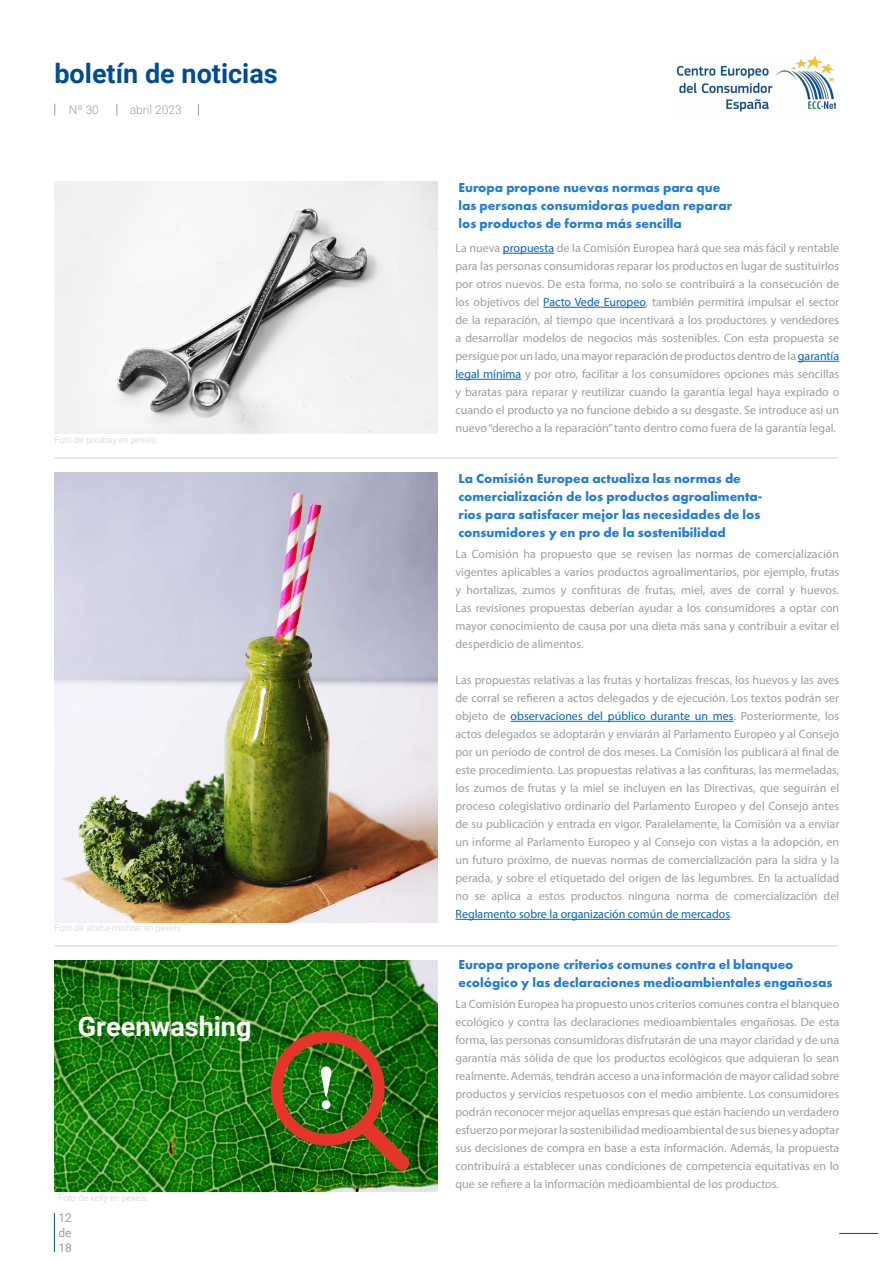
<style>
.page{position:relative;width:893px;height:1263px;background:#fff}
.page>*{position:absolute;margin:0;border:0;box-sizing:border-box;transform-origin:0 0}
.t1{font:700 27px "Roboto";color:#004c91}
.t2{font:700 27px "Roboto";color:#fff}
.t3{font:700 13.5px/18px "Futura PT";color:#207cd9}
.t4{font:12px/18px "Myriad Pro";color:#9d9d9d;text-align:justify}
.t5{font:300 12px "Roboto";color:#9d9d9d}
.t6{font:12px/15px "Roboto";color:#9d9d9d;text-align:justify}
.t7{font:300 9px "Roboto";color:#d0d0d0}
.s1{color:#0563c1}
</style>
<div class="page">
<hr style="left:839px;top:1233px;width:39px;height:1px;background:#004c91">
<img style="left:676px;top:56px;width:159px;height:56px">
<svg style="left:54px;top:104px;width:1px;height:12px"></svg>
<svg style="left:116px;top:104px;width:1px;height:12px"></svg>
<svg style="left:198px;top:104px;width:1px;height:12px"></svg>
<hr style="left:54px;top:1213px;width:1px;height:39px;background:#004c91">
<hr style="left:503px;top:253px;width:51px;height:1px;background:#0563c1">
<hr style="left:543px;top:307px;width:103px;height:1px;background:#0563c1">
<hr style="left:798px;top:361px;width:41px;height:1px;background:#0563c1">
<hr style="left:455px;top:379px;width:66px;height:1px;background:#0563c1">
<hr style="left:511px;top:721px;width:222px;height:1px;background:#0563c1">
<hr style="left:455px;top:919px;width:275px;height:1px;background:#0563c1">
<img style="left:54px;top:181px;width:383px;height:252px">
<hr style="left:55px;top:458px;width:783px;height:1px;background:#d0d0d0">
<img style="left:54px;top:472px;width:383px;height:451px">
<img style="left:55px;top:961px;width:382px;height:231px">
<svg style="left:265px;top:1025px;width:145px;height:146px;background:#466314"></svg>
<div style="left:322px;top:1100px;width:9px;height:9px;background:#fff;border-radius:50%"></div>
<hr style="left:55px;top:945px;width:783px;height:1px;background:#d0d0d0">
<h1 class="t1" style="left:54px;top:54px;width:225px">boletín de noticias</h1>
<p class="t5" style="left:69px;top:102px;width:32px">Nº 30</p>
<p class="t5" style="left:130px;top:101px;width:53px">abril 2023</p>
<p class="t7" style="left:55px;top:433px;width:103px">Foto de pixabay en pexels</p>
<p class="t7" style="left:55px;top:922px;width:128px">Foto de alisha-mishra- en pexels</p>
<h1 class="t2" style="left:78px;top:1007px;width:175px">Greenwashing</h1>
<p class="t7" style="left:58px;top:1191px;width:90px">Foto de kelly en pexels</p>
<p class="t6" style="left:58px;top:1209px;width:15px">12 de 18</p>
<p class="t3" style="left:458px;top:178px;width:275px">Europa propone nuevas normas para que las personas consumidoras puedan reparar los productos de forma más sencilla</p>
<p class="t4" style="left:455px;top:239px;width:385px">La nueva <span class="s1">propuesta</span> de la Comisión Europea hará que sea más fácil y rentable para las personas consumidoras reparar los productos en lugar de sustituirlos por otros nuevos. De esta forma, no solo se contribuirá a la consecución de los objetivos del <span class="s1">Pacto Vede Europeo</span>, también permitirá impulsar el sector de la reparación, al tiempo que incentivará a los productores y vendedores a desarrollar modelos de negocios más sostenibles. Con esta propuesta se persigue por un lado, una mayor reparación de productos dentro de la <span class="s1">garantía legal mínima</span> y por otro, facilitar a los consumidores opciones más sencillas y baratas para reparar y reutilizar cuando la garantía legal haya expirado o cuando el producto ya no funcione debido a su desgaste. Se introduce así un nuevo “derecho a la reparación” tanto dentro como fuera de la garantía legal.</p>
<p class="t3" style="left:458px;top:469px;width:306px">La Comisión Europea actualiza las normas de comercialización de los productos agroalimenta&shy;rios para satisfacer mejor las necesidades de los consumidores y en pro de la sostenibilidad</p>
<p class="t4" style="left:455px;top:545px;width:385px">La Comisión ha propuesto que se revisen las normas de comercialización vigentes aplicables a varios productos agroalimentarios, por ejemplo, frutas y hortalizas, zumos y confituras de frutas, miel, aves de corral y huevos.<br>Las revisiones propuestas deberían ayudar a los consumidores a optar con mayor conocimiento de causa por una dieta más sana y contribuir a evitar el desperdicio de alimentos.</p>
<p class="t4" style="left:455px;top:671px;width:385px">Las propuestas relativas a las frutas y hortalizas frescas, los huevos y las aves de corral se refieren a actos delegados y de ejecución. Los textos podrán ser objeto de <span class="s1">observaciones del público durante un mes</span>. Posteriormente, los actos delegados se adoptarán y enviarán al Parlamento Europeo y al Consejo por un período de control de dos meses. La Comisión los publicará al final de este procedimiento. Las propuestas relativas a las confituras, las mermeladas, los zumos de frutas y la miel se incluyen en las Directivas, que seguirán el proceso colegislativo ordinario del Parlamento Europeo y del Consejo antes de su publicación y entrada en vigor. Paralelamente, la Comisión va a enviar un informe al Parlamento Europeo y al Consejo con vistas a la adopción, en un futuro próximo, de nuevas normas de comercialización para la sidra y la perada, y sobre el etiquetado del origen de las legumbres. En la actualidad no se aplica a estos productos ninguna norma de comercialización del <span class="s1">Reglamento sobre la organización común de mercados</span>.</p>
<p class="t3" style="left:458px;top:955px;width:375px">Europa propone criterios comunes contra el blanqueo ecológico y las declaraciones medioambientales engañosas</p>
<p class="t4" style="left:455px;top:995px;width:385px">La Comisión Europea ha propuesto unos criterios comunes contra el blanqueo ecológico y contra las declaraciones medioambientales engañosas. De esta forma, las personas consumidoras disfrutarán de una mayor claridad y de una garantía más sólida de que los productos ecológicos que adquieran lo sean realmente. Además, tendrán acceso a una información de mayor calidad sobre productos y servicios respetuosos con el medio ambiente. Los consumidores podrán reconocer mejor aquellas empresas que están haciendo un verdadero esfuerzo por mejorar la sostenibilidad medioambiental de sus bienes y adoptar sus decisiones de compra en base a esta información. Además, la propuesta contribuirá a establecer unas condiciones de competencia equitativas en lo que se refiere a la información medioambiental de los productos.</p>
</div>
